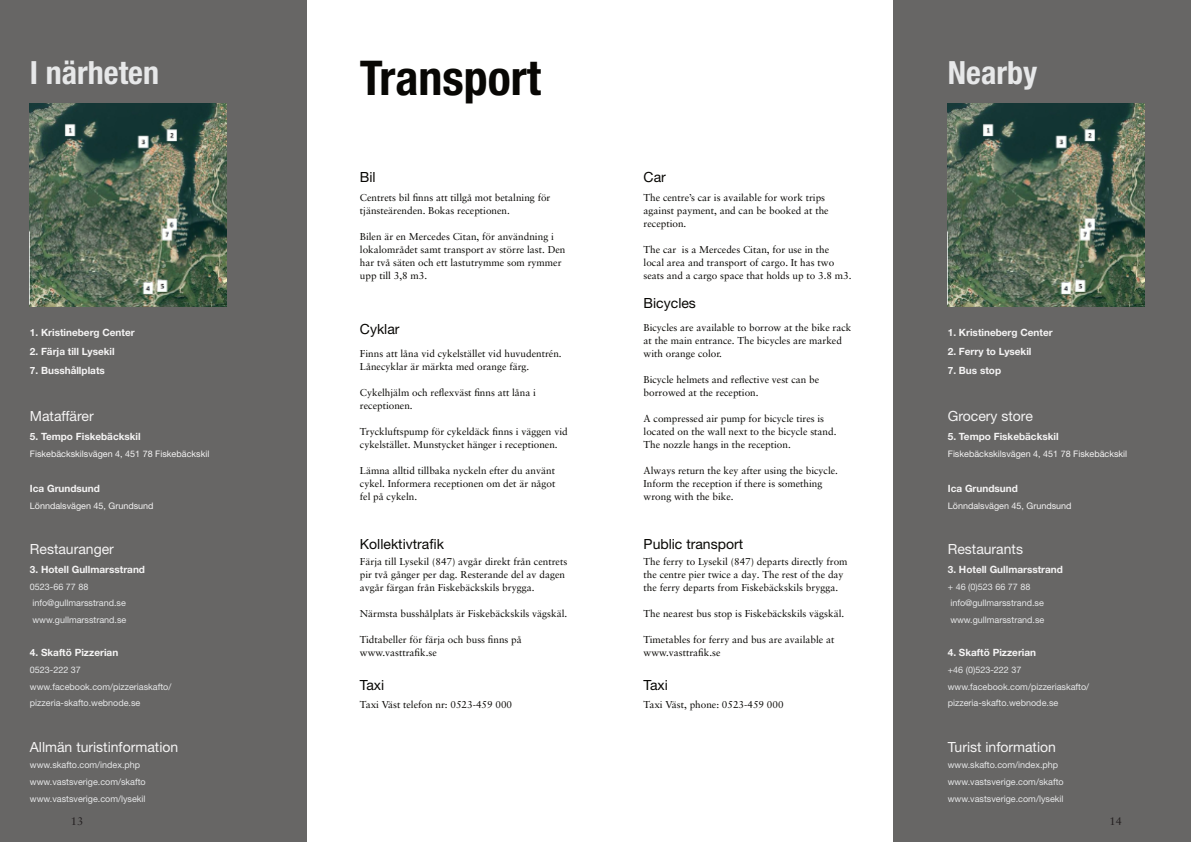
<style>
.page{position:relative;width:1191px;height:842px;background:#fff}
.page>*{position:absolute;margin:0;border:0;box-sizing:border-box;transform-origin:0 0}
.t1{font:700 condensed 48px "Helvetica Neue LT Pro";color:#080704}
.t2{font:700 condensed 32px "Helvetica Neue LT Pro";color:#e7e8e9}
.t3{font:14px "Helvetica Neue LT Pro";color:#f5f4f4}
.t4{font:14px "Helvetica Neue LT Pro";color:#080704}
.t5{font:11px "Sabon LT Pro";color:#231f20}
.t6{font:10px/13px "Sabon LT Pro";color:#080704}
.t7{font:700 10px "Helvetica Neue LT Pro";color:#f5f4f4}
.t8{font:9px/16.7px "Helvetica Neue LT Pro";color:#e7e8e9}
.t9{font:9px "Helvetica Neue LT Pro";color:#f5f4f4}
</style>
<div class="page">
<div style="left:893px;top:0;width:298px;height:842px;background:#676665"></div>
<div style="left:0;top:0;width:306px;height:842px;background:#676665"></div>
<img style="left:30px;top:103px;width:197px;height:203px">
<img style="left:948px;top:103px;width:196px;height:203px">
<h2 class="t2" style="left:30px;top:61px;width:131px">I närheten</h2>
<p class="t7" style="left:30px;top:329px;width:106px">1. Kristineberg Center</p>
<p class="t7" style="left:30px;top:348px;width:86px">2. Färja till Lysekil</p>
<p class="t7" style="left:30px;top:367px;width:76px">7. Busshållplats</p>
<h3 class="t3" style="left:30px;top:411px;width:65px">Mataffärer</h3>
<p class="t7" style="left:30px;top:433px;width:112px">5. Tempo Fiskebäckskil</p>
<p class="t9" style="left:30px;top:450px;width:181px">Fiskebäckskilsvägen 4, 451 78 Fiskebäckskil</p>
<p class="t7" style="left:30px;top:485px;width:72px">Ica Grundsund</p>
<p class="t9" style="left:30px;top:502px;width:125px">Lönndalsvägen 45, Grundsund</p>
<h3 class="t3" style="left:30px;top:544px;width:85px">Restauranger</h3>
<p class="t7" style="left:30px;top:566px;width:117px">3. Hotell Gullmarsstrand</p>
<p class="t8" style="left:30px;top:579px;width:98px">0523-66 77 88 info@gullmarsstrand.se www.gullmarsstrand.se</p>
<p class="t7" style="left:30px;top:649px;width:90px">4. Skaftö Pizzerian</p>
<p class="t8" style="left:30px;top:663px;width:143px">0523-222 37 www.facebook.com/pizzeriaskafto/ pizzeria-skafto.webnode.se</p>
<h3 class="t3" style="left:30px;top:742px;width:150px">Allmän turistinformation</h3>
<p class="t8" style="left:30px;top:758px;width:117px">www.skafto.com/index.php www.vastsverige.com/skafto www.vastsverige.com/lysekil</p>
<h1 class="t1" style="left:360px;top:61px;width:183px">Transport</h1>
<h2 class="t2" style="left:948px;top:61px;width:91px">Nearby</h2>
<h3 class="t4" style="left:360px;top:172px;width:17px">Bil</h3>
<p class="t6" style="left:360px;top:192px;width:192px">Centrets bil finns att tillgå mot betalning för tjänsteärenden. Bokas receptionen.</p>
<p class="t6" style="left:360px;top:231px;width:207px">Bilen är en Mercedes Citan, för användning i lokalområdet samt transport av större last. Den har två säten och ett lastutrymme som rymmer upp till 3,8 m3.</p>
<h3 class="t4" style="left:360px;top:324px;width:41px">Cyklar</h3>
<p class="t6" style="left:360px;top:348px;width:203px">Finns att låna vid cykelstället vid huvudentrén.<br>Lånecyklar är märkta med orange färg.</p>
<p class="t6" style="left:360px;top:387px;width:178px">Cykelhjälm och reflexväst finns att låna i receptionen.</p>
<p class="t6" style="left:360px;top:426px;width:209px">Tryckluftspump för cykeldäck finns i väggen vid cykelstället. Munstycket hänger i receptionen.</p>
<p class="t6" style="left:360px;top:465px;width:197px;text-align:justify">Lämna alltid tillbaka nyckeln efter du använt cykel. Informera receptionen om det är något fel på cykeln.</p>
<h3 class="t4" style="left:360px;top:539px;width:85px">Kollektivtrafik</h3>
<p class="t6" style="left:360px;top:556px;width:209px">Färja till Lysekil (847) avgår direkt från centrets pir två gånger per dag. Resterande del av dagen avgår färgan från Fiskebäckskils brygga.</p>
<p class="t6" style="left:360px;top:608px;width:209px">Närmsta busshålplats är Fiskebäckskils vägskäl.</p>
<p class="t6" style="left:360px;top:634px;width:163px">Tidtabeller för färja och buss finns på www.vasttrafik.se</p>
<h3 class="t4" style="left:360px;top:680px;width:26px">Taxi</h3>
<p class="t6" style="left:360px;top:699px;width:154px">Taxi Väst telefon nr: 0523-459 000</p>
<h3 class="t4" style="left:643px;top:172px;width:24px">Car</h3>
<p class="t6" style="left:643px;top:192px;width:187px">The centre’s car is available for work trips against payment, and can be booked at the reception.</p>
<p class="t6" style="left:643px;top:244px;width:209px">The car is a Mercedes Citan, for use in the local area and transport of cargo. It has two seats and a cargo space that holds up to 3.8 m3.</p>
<h3 class="t4" style="left:643px;top:298px;width:54px">Bicycles</h3>
<p class="t6" style="left:643px;top:322px;width:209px">Bicycles are available to borrow at the bike rack at the main entrance. The bicycles are marked with orange color.</p>
<p class="t6" style="left:643px;top:374px;width:177px">Bicycle helmets and reflective vest can be borrowed at the reception.</p>
<p class="t6" style="left:643px;top:413px;width:194px">A compressed air pump for bicycle tires is located on the wall next to the bicycle stand.<br>The nozzle hangs in the reception.</p>
<p class="t6" style="left:643px;top:465px;width:196px">Always return the key after using the bicycle.<br>Inform the reception if there is something wrong with the bike.</p>
<h3 class="t4" style="left:643px;top:539px;width:101px">Public transport</h3>
<p class="t6" style="left:643px;top:556px;width:205px">The ferry to Lysekil (847) departs directly from the centre pier twice a day. The rest of the day the ferry departs from Fiskebäckskils brygga.</p>
<p class="t6" style="left:643px;top:608px;width:202px">The nearest bus stop is Fiskebäckskils vägskäl.</p>
<p class="t6" style="left:643px;top:634px;width:192px">Timetables for ferry and bus are available at www.vasttrafik.se</p>
<h3 class="t4" style="left:643px;top:680px;width:26px">Taxi</h3>
<p class="t6" style="left:643px;top:699px;width:142px">Taxi Väst, phone: 0523-459 000</p>
<p class="t7" style="left:948px;top:329px;width:106px">1. Kristineberg Center</p>
<p class="t7" style="left:948px;top:348px;width:85px">2. Ferry to Lysekil</p>
<p class="t7" style="left:948px;top:367px;width:55px">7. Bus stop</p>
<h3 class="t3" style="left:948px;top:411px;width:87px">Grocery store</h3>
<p class="t7" style="left:948px;top:433px;width:112px">5. Tempo Fiskebäckskil</p>
<p class="t9" style="left:948px;top:450px;width:181px">Fiskebäckskilsvägen 4, 451 78 Fiskebäckskil</p>
<p class="t7" style="left:948px;top:485px;width:71px">Ica Grundsund</p>
<p class="t9" style="left:948px;top:502px;width:125px">Lönndalsvägen 45, Grundsund</p>
<h3 class="t3" style="left:948px;top:544px;width:77px">Restaurants</h3>
<p class="t7" style="left:948px;top:566px;width:117px">3. Hotell Gullmarsstrand</p>
<p class="t8" style="left:948px;top:579px;width:98px">+ 46 (0)523 66 77 88 info@gullmarsstrand.se www.gullmarsstrand.se</p>
<p class="t7" style="left:948px;top:649px;width:90px">4. Skaftö Pizzerian</p>
<p class="t8" style="left:948px;top:663px;width:143px">+46 (0)523-222 37 www.facebook.com/pizzeriaskafto/ pizzeria-skafto.webnode.se</p>
<h3 class="t3" style="left:948px;top:742px;width:110px">Turist information</h3>
<p class="t8" style="left:948px;top:758px;width:117px">www.skafto.com/index.php www.vastsverige.com/skafto www.vastsverige.com/lysekil</p>
<p class="t5" style="left:71px;top:816px;width:14px">13</p>
<p class="t5" style="left:1109px;top:816px;width:14px">14</p>
</div>
